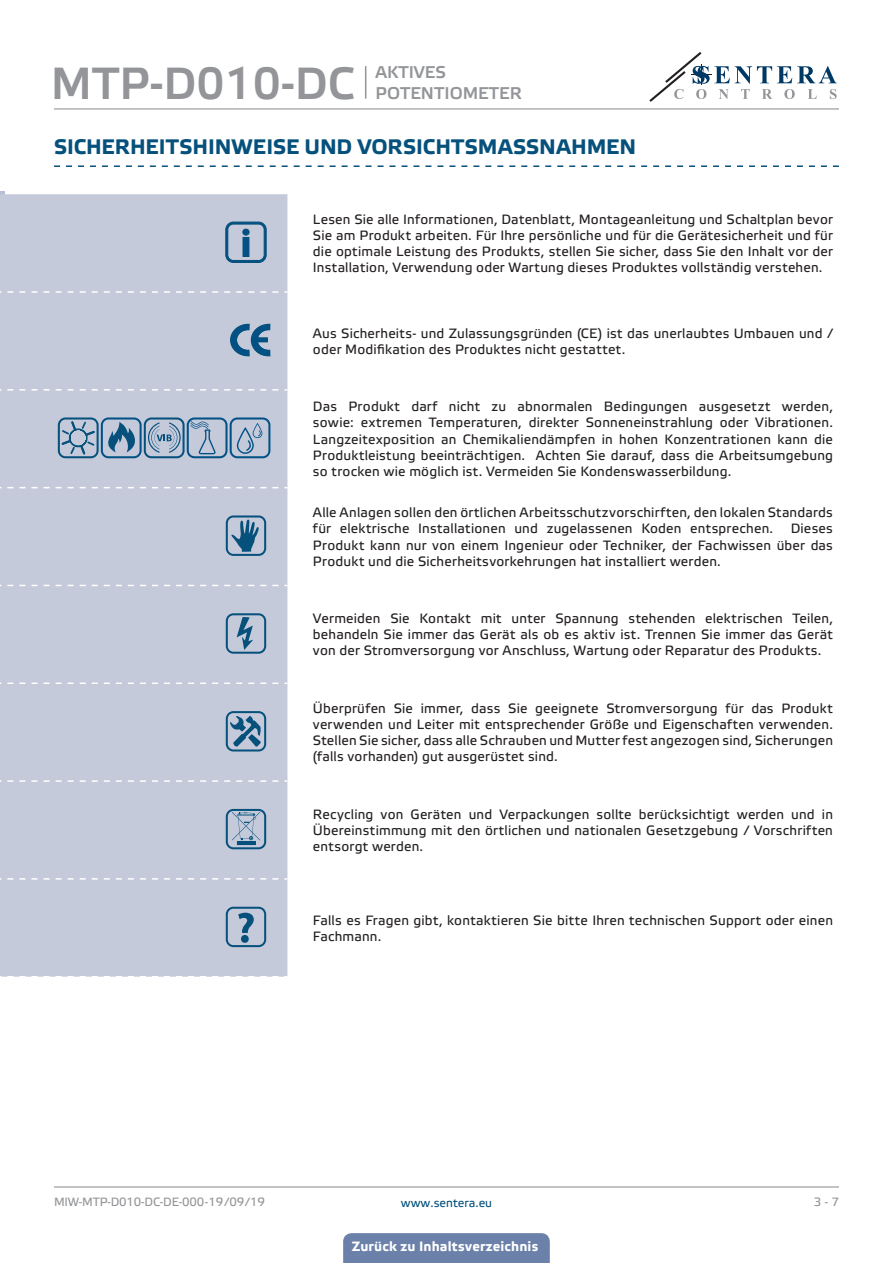
<style>
.page{position:relative;width:893px;height:1263px;background:#fff}
.page>*{position:absolute;margin:0;border:0;box-sizing:border-box;transform-origin:0 0}
.t1{font:45px "Etelka Medium Pro";color:#939598}
.t2{font:700 21px "Etelka Text Pro";color:#06517c}
.t3{font:16.95px/20.4px "Etelka Medium Pro";color:#939598}
.table_text{font:13.5px/16.2px "Etelka Text Pro";letter-spacing:.015em;color:#231f20;text-align:justify}
.t4{font:700 13.5px "Etelka Text Pro";letter-spacing:.015em;color:#fff}
.t5{font:12px "Etelka Text Pro";letter-spacing:-.015em;color:#939598}
.t6{font:12px "Etelka Text Pro";color:#06517c}
</style>
<div class="page">
<hr style="left:54px;top:108px;width:785px;height:1px;background:#939598">
<hr style="left:54px;top:1186px;width:785px;height:1px;background:#939598">
<svg style="left:649px;top:52px;width:188px;height:50px"></svg>
<div style="left:343px;top:1233px;width:207px;height:30px;background:#6c81aa"></div>
<hr style="left:0;top:191px;width:4px;height:10px;background:#b7bfd5">
<svg style="left:54px;top:165px;width:785px;height:2px"></svg>
<div style="left:0;top:194px;width:287px;height:783px;background:#c5cada"></div>
<svg style="left:7px;top:291px;width:280px;height:2px"></svg>
<svg style="left:7px;top:389px;width:280px;height:2px"></svg>
<svg style="left:7px;top:487px;width:280px;height:1px"></svg>
<svg style="left:7px;top:585px;width:280px;height:1px"></svg>
<svg style="left:7px;top:682px;width:280px;height:2px"></svg>
<svg style="left:7px;top:780px;width:280px;height:2px"></svg>
<svg style="left:7px;top:878px;width:280px;height:2px"></svg>
<svg style="left:7px;top:976px;width:280px;height:1px"></svg>
<svg style="left:226px;top:222px;width:40px;height:41px;background:#83a1bb"></svg>
<svg style="left:229px;top:323px;width:42px;height:34px"></svg>
<svg style="left:58px;top:417px;width:212px;height:41px;background:#8ea7c0"></svg>
<svg style="left:226px;top:515px;width:40px;height:41px;background:#7497b2"></svg>
<svg style="left:226px;top:613px;width:40px;height:41px;background:#8aa4bc"></svg>
<svg style="left:226px;top:711px;width:40px;height:40px;background:#7496b2"></svg>
<svg style="left:226px;top:809px;width:40px;height:40px;background:#8ea7bf"></svg>
<svg style="left:226px;top:907px;width:40px;height:40px;background:#8ba5bd"></svg>
<hr style="left:365px;top:66px;width:1px;height:33px;background:#939598">
<h1 class="t1" style="left:51px;top:59px;width:305px">MTP-D010-DC</h1>
<p class="t3" style="left:376px;top:63px;width:148px">AKTIVES<br>POTENTIOMETER</p>
<p class="t2" style="left:54px;top:135px;width:584px">SICHERHEITSHINWEISE UND VORSICHTSMASSNAHMEN</p>
<p class="table_text" style="left:313px;top:212px;width:521px">Lesen Sie alle Informationen, Datenblatt, Montageanleitung und Schaltplan bevor Sie am Produkt arbeiten. Für Ihre persönliche und für die Gerätesicherheit und für die optimale Leistung des Produkts, stellen Sie sicher, dass Sie den Inhalt vor der Installation, Verwendung oder Wartung dieses Produktes vollständig verstehen.</p>
<p class="table_text" style="left:313px;top:326px;width:521px">Aus Sicherheits- und Zulassungsgründen (CE) ist das unerlaubtes Umbauen und / oder Modifikation des Produktes nicht gestattet.</p>
<p class="table_text" style="left:313px;top:399px;width:522px">Das Produkt darf nicht zu abnormalen Bedingungen ausgesetzt werden, sowie: extremen Temperaturen, direkter Sonneneinstrahlung oder Vibrationen.<br>Langzeitexposition an Chemikaliendämpfen in hohen Konzentrationen kann die Produktleistung beeinträchtigen. Achten Sie darauf, dass die Arbeitsumgebung so trocken wie möglich ist. Vermeiden Sie Kondenswasserbildung.</p>
<p class="table_text" style="left:313px;top:505px;width:521px">Alle Anlagen sollen den örtlichen Arbeitsschutzvorschirften, den lokalen Standards für elektrische Installationen und zugelassenen Koden entsprechen.</p>
<p class="table_text" style="left:313px;top:521px;width:521px;text-indent:478px">Dieses Produkt kann nur von einem Ingenieur oder Techniker, der Fachwissen über das Produkt und die Sicherheitsvorkehrungen hat installiert werden.</p>
<p class="table_text" style="left:313px;top:611px;width:521px">Vermeiden Sie Kontakt mit unter Spannung stehenden elektrischen Teilen, behandeln Sie immer das Gerät als ob es aktiv ist. Trennen Sie immer das Gerät von der Stromversorgung vor Anschluss, Wartung oder Reparatur des Produkts.</p>
<p class="table_text" style="left:313px;top:701px;width:521px">Überprüfen Sie immer, dass Sie geeignete Stromversorgung für das Produkt verwenden und Leiter mit entsprechender Größe und Eigenschaften verwenden.<br>Stellen Sie sicher, dass alle Schrauben und Mutter fest angezogen sind, Sicherungen (falls vorhanden) gut ausgerüstet sind.</p>
<p class="table_text" style="left:313px;top:807px;width:521px">Recycling von Geräten und Verpackungen sollte berücksichtigt werden und in Übereinstimmung mit den örtlichen und nationalen Gesetzgebung / Vorschriften entsorgt werden.</p>
<p class="table_text" style="left:313px;top:913px;width:521px">Falls es Fragen gibt, kontaktieren Sie bitte Ihren technischen Support oder einen<br>Fachmann.</p>
<p class="t5" style="left:54px;top:1195px;width:212px">MIW-MTP-D010-DC-DE-000 - 19 / 09 / 19</p>
<p class="t6" style="left:401px;top:1196px;width:93px">www.sentera.eu</p>
<p class="t5" style="left:814px;top:1195px;width:27px">3 - 7</p>
<p class="t4" style="left:352px;top:1239px;width:188px">Zurück zu Inhaltsverzeichnis</p>
</div>
